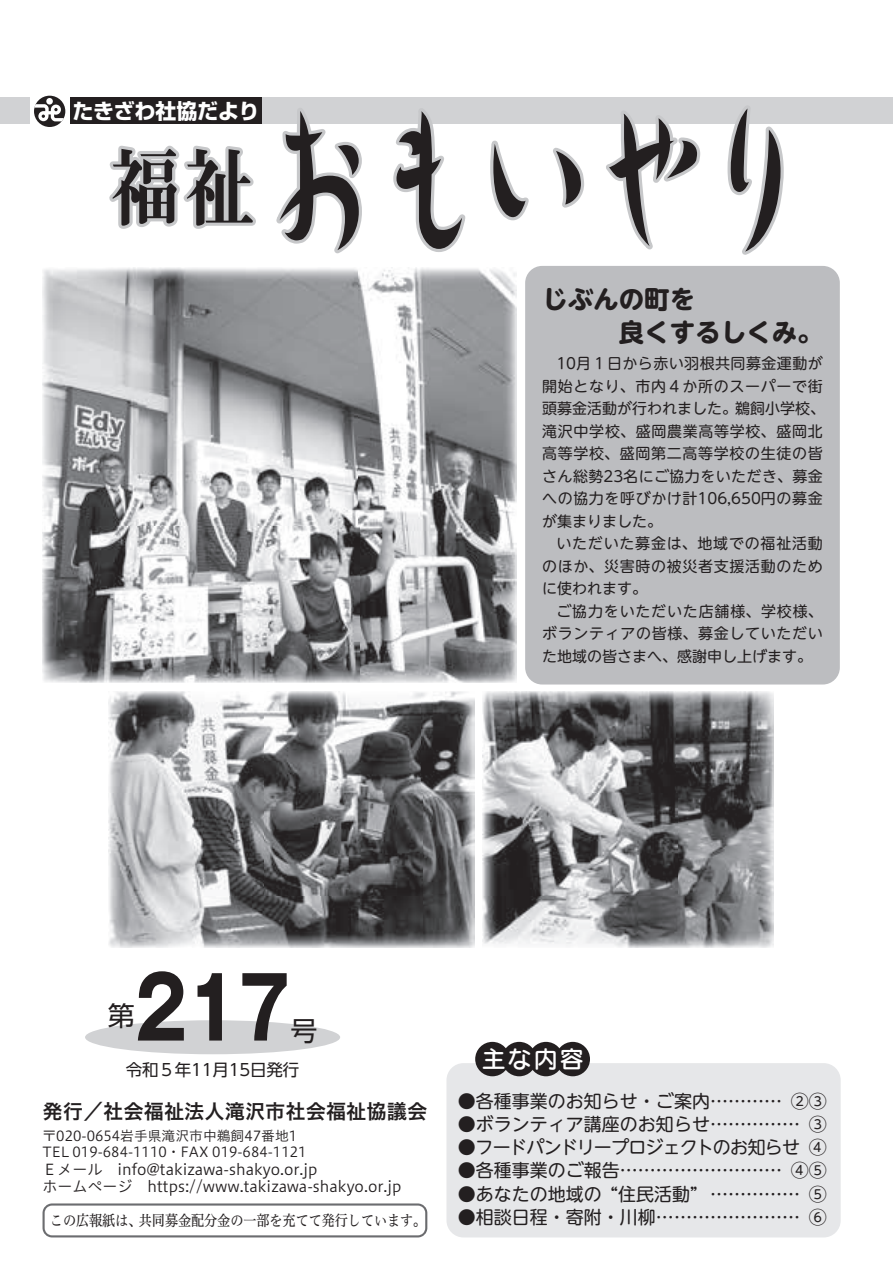
<style>
.page{position:relative;width:893px;height:1263px;background:#fff}
.page>*{position:absolute;margin:0;border:0;box-sizing:border-box;transform-origin:0 0}
.t1{font:700 85.5px "Gothic MB101 Pr 6";color:#231f20;scale:.8 1}
.t2{font:27px "Shin Go Pr 6";color:#231f20}
.t3{font:700 25.5px/33px "UD Shin M Go Pr 6";color:#231f20}
.t4{font:24px "Seurat Pro DB";color:#fff}
.t5{font:700 21px "Shin Go Pr 6";letter-spacing:-.01em;color:#fff}
.t6{font:20.25px "Hiragino UD Sans Std W6";color:#231f20}
.t7{font:18px "UD Shin M Go Pr 6";color:#231f20}
.t8{font:18px/23.2px "UD Shin M Go Pr 6";letter-spacing:-.05em;color:#231f20}
.t9{font:16.5px "UD Shin Go Pr 6";letter-spacing:-.01em;color:#231f20}
.t10{font:15px/22.5px "UD Shin M Go Pr 6";letter-spacing:.045em;color:#231f20;text-align:justify}
.t11{font:15px/16.8px "Hiragino UD Sans Std W3";color:#231f20}
.t12{font:15px "Hiragino UD Serif Std W4";letter-spacing:-.01em;color:#231f20;scale:.88 1}
.t13{font:13.8px/16.8px "Hiragino UD Sans Std W3";color:#231f20}
</style>
<div class="page">
<div style="left:85px;top:1020px;width:255px;height:34px;background:#d1d2d4;border-radius:50%"></div>
<div style="left:446px;top:1063px;width:395px;height:174px;background:#e6e7e9;border-radius:17px"></div>
<div style="left:475px;top:1042px;width:35px;height:34px;background:#231f20;border-radius:50%"></div>
<div style="left:502px;top:1042px;width:34px;height:34px;background:#231f20;border-radius:50%"></div>
<div style="left:529px;top:1042px;width:34px;height:34px;background:#231f20;border-radius:50%"></div>
<div style="left:556px;top:1042px;width:34px;height:34px;background:#231f20;border-radius:50%"></div>
<img style="left:43px;top:268px;width:474px;height:414px">
<img style="left:483px;top:691px;width:291px;height:256px">
<img style="left:108px;top:691px;width:366px;height:256px">
<div style="left:525px;top:266px;width:315px;height:418px;background:#bcbdc0;border-radius:17px"></div>
<div style="left:70px;top:98px;width:823px;height:26px;background:#d1d2d4"></div>
<div style="left:0;top:98px;width:30px;height:26px;background:#d1d2d4"></div>
<div style="left:70px;top:98px;width:191px;height:26px;background:#231f20"></div>
<svg style="left:103px;top:97px;width:263px;height:157px"></svg>
<svg style="left:388px;top:97px;width:87px;height:155px"></svg>
<svg style="left:490px;top:140px;width:94px;height:81px"></svg>
<svg style="left:606px;top:113px;width:95px;height:137px"></svg>
<svg style="left:724px;top:97px;width:63px;height:158px"></svg>
<div style="left:34px;top:96px;width:31px;height:31px;background:#231f20;border-radius:50%"></div>
<div style="left:46px;top:98px;width:7px;height:7px;background:#fff;border-radius:50%"></div>
<svg style="left:34px;top:104px;width:30px;height:17px"></svg>
<img style="left:42px;top:1210px;width:386px;height:28px">
<img style="left:170px;top:1194px;width:225px;height:2px">
<img style="left:43px;top:1203px;width:384px;height:34px">
<h3 class="t5" style="left:72px;top:94px;width:189px">たきざわ社協だより</h3>
<h3 class="t3" style="left:619px;top:281px;width:205px;text-indent:-77px">じぶんの町を<br>良くするしくみ。</h3>
<p class="t10" style="left:542px;top:351px;width:284px;text-align:left;text-indent:14px">10月１日から赤い羽根共同募金運動が開始となり、市内４か所のスーパーで街頭募金活動が行われました。鵜飼小学校、滝沢中学校、盛岡農業高等学校、盛岡北高等学校、盛岡第二高等学校の生徒の皆さん総勢23名にご協力をいただき、募金への協力を呼びかけ計106,650円の募金が集まりました。</p>
<p class="t10" style="left:542px;top:531px;width:282px;text-indent:14px">いただいた募金は、地域での福祉活動のほか、災害時の被災者支援活動のために使われます。</p>
<p class="t10" style="left:542px;top:599px;width:282px;text-indent:14px">ご協力をいただいた店舗様、学校様、ボランティアの皆様、募金していただいた地域の皆さまへ、感謝申し上げます。</p>
<h1 class="t1" style="left:135px;top:937px;width:196px">217</h1>
<h2 class="t2" style="left:108px;top:993px;width:28px">第</h2>
<h2 class="t2" style="left:290px;top:1008px;width:28px">号</h2>
<p class="t9" style="left:126px;top:1056px;width:175px">令和５年11月15日発行</p>
<h3 class="t6" style="left:43px;top:1096px;width:386px">発行／社会福祉法人滝沢市社会福祉協議会</h3>
<p class="t13" style="left:43px;top:1126px;width:265px">〒020-0654岩手県滝沢市中鵜飼47番地1<br>TEL 019-684-1110・FAX 019-684-1121</p>
<p class="t11" style="left:43px;top:1160px;width:360px">Ｅメール　info@takizawa-shakyo.or j p.<br>ホームページ　https://www.takizawa-shakyo.or j p.</p>
<p class="t12" style="left:139px;top:1209px;width:328px">共同募金配分金の一部を充てて発行しています。</p>
<p class="t12" style="left:50px;top:1209px;width:106px">この広報紙は、</p>
<h3 class="t4" style="left:482px;top:1043px;width:103px">主な内容</h3>
<p class="t7" style="left:458px;top:1086px;width:326px">●各種事業のお知らせ・ご案内............</p>
<p class="t7" style="left:791px;top:1086px;width:37px">23</p>
<p class="t7" style="left:458px;top:1109px;width:344px">●ボランティア講座のお知らせ...............</p>
<p class="t7" style="left:809px;top:1109px;width:19px">3</p>
<p class="t8" style="left:791px;top:1135px;width:37px;text-indent:-333px">●フードパンドリープロジェクトのお知らせ<br>45</p>
<p class="t7" style="left:809px;top:1132px;width:19px">4</p>
<p class="t7" style="left:458px;top:1155px;width:326px">●各種事業のご報告...........................</p>
<p class="t7" style="left:458px;top:1179px;width:145px">●あなたの地域の</p>
<p class="t7" style="left:611px;top:1179px;width:88px">“住民活動“</p>
<p class="t7" style="left:710px;top:1179px;width:92px">...............</p>
<p class="t7" style="left:809px;top:1179px;width:19px">5</p>
<p class="t7" style="left:458px;top:1202px;width:344px">●相談日程・寄附・川柳........................</p>
<p class="t7" style="left:809px;top:1202px;width:19px">6</p>
</div>
